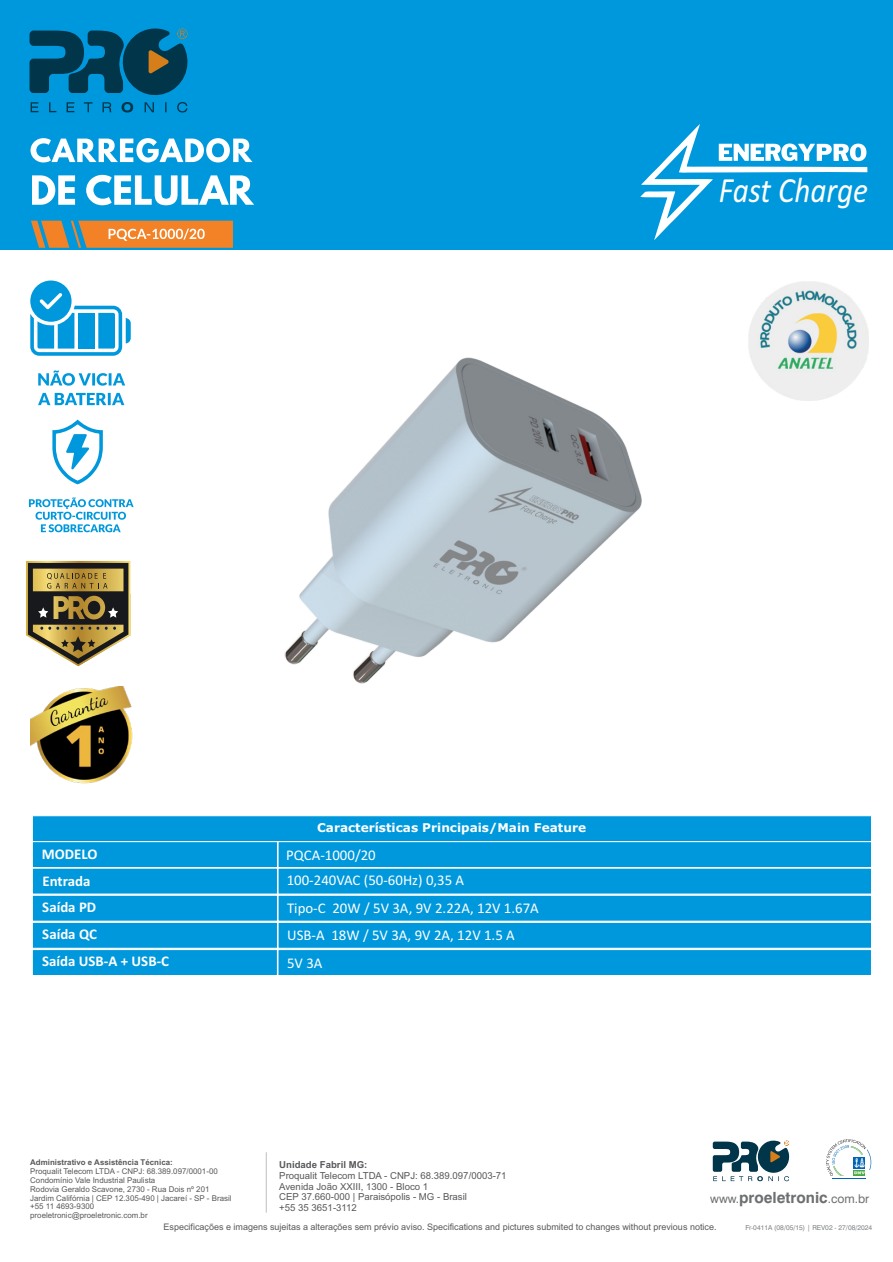
<style>
.page{position:relative;width:893px;height:1262px;background:#fff}
.page>*{position:absolute;margin:0;border:0;box-sizing:border-box;transform-origin:0 0}
.t1{font:italic 35.7px "Calibri";color:#fff;scale:.87 1}
.t2{font:700 15.45px "Swiss 721 BT";color:#6d6f71}
.t3{font:14.85px/27.5px "Calibri";color:#fff}
.t4{font:700 14.85px/26.7px "Calibri";color:#fff}
.t5{font:700 12.15px "Verdana";color:#fff}
.t6{font:9.6px/10.8px "Arial";color:#58595b}
.t7{font:700 9.6px "Arial";color:#58595b}
.t8{font:9px "Arial";color:#58595b}
.t9{font:7.95px/8.9px "Arial";color:#58595b}
.t10{font:700 7.95px "Arial";color:#58595b}
.t11{font:6.75px "Swiss 721 BT";color:#808285}
.s1{font-weight:400;font-size:12.15px}
</style>
<div class="page">
<div style="left:0;top:0;width:893px;height:249px;background:#0098dc"></div>
<hr style="left:266px;top:1152px;width:1px;height:60px;background:#bcbec0">
<svg style="left:712px;top:1140px;width:78px;height:41px"></svg>
<hr style="left:832px;top:1178px;width:33px;height:1px;background:#0066b3">
<svg style="left:826px;top:1139px;width:45px;height:37px"></svg>
<svg style="left:29px;top:28px;width:159px;height:85px"></svg>
<svg style="left:30px;top:138px;width:222px;height:24px"></svg>
<svg style="left:32px;top:175px;width:222px;height:30px"></svg>
<img style="left:31px;top:686px;width:102px;height:98px">
<svg style="left:38px;top:370px;width:87px;height:16px"></svg>
<svg style="left:38px;top:393px;width:86px;height:12px"></svg>
<svg style="left:30px;top:280px;width:101px;height:76px"></svg>
<svg style="left:26px;top:561px;width:104px;height:105px;background:#8d7e54"></svg>
<svg style="left:640px;top:124px;width:227px;height:116px"></svg>
<svg style="left:52px;top:419px;width:51px;height:65px"></svg>
<svg style="left:29px;top:497px;width:105px;height:35px"></svg>
<svg style="left:31px;top:221px;width:202px;height:27px;background:#d68d4b"></svg>
<img style="left:284px;top:357px;width:357px;height:327px">
<img style="left:749px;top:281px;width:119px;height:120px">
<svg style="left:32px;top:815px;width:839px;height:160px;background:#119fde"></svg>
<h1 class="t1" style="left:718px;top:175px;width:173px">Fast Charge</h1>
<h3 class="t4" style="left:42px;top:841px;width:57px">MODELO<br>Entrada<br>Saída PD<br>Saída QC</h3>
<h3 class="t5" style="left:317px;top:823px;width:270px">Características Principais/Main Feature</h3>
<h3 class="t3" style="left:286px;top:843px;width:91px">PQCA-1000/20</h3>
<h3 class="t3" style="left:287px;top:868px;width:254px">100-240VAC (50-60Hz) 0,35 A<br>Tipo-C 20W / 5V 3A, 9V 2.22A, 12V 1.67A<br>USB-A 18W / 5V 3A, 9V 2A, 12V 1.5 A</h3>
<h3 class="t4" style="left:42px;top:949px;width:128px">Saída USB-A + USB-C</h3>
<h3 class="t3" style="left:287px;top:950px;width:37px">5V 3A</h3>
<p class="t10" style="left:30px;top:1159px;width:144px">Administrativo e Assistência Técnica:</p>
<p class="t9" style="left:30px;top:1167px;width:203px">Proqualit Telecom LTDA - CNPJ: 68.389.097/0001-00<br>Condomínio Vale Industrial Paulista<br>Rodovia Geraldo Scavone, 2730 - Rua Dois nº 201<br>Jardim Califórnia | CEP 12.305-490 | Jacareí - SP - Brasil +55 11 4693-9300<br>proeletronic@proeletronic.com.br</p>
<p class="t7" style="left:279px;top:1161px;width:90px">Unidade Fabril MG:</p>
<p class="t6" style="left:279px;top:1171px;width:229px">Proqualit Telecom LTDA - CNPJ: 68.389.097/0003-71<br>Avenida João XXIII, 1300 - Bloco 1<br>CEP 37.660-000 | Paraisópolis - MG - Brasil<br>+55 35 3651-3112</p>
<p class="t8" style="left:163px;top:1223px;width:554px">Especificações e imagens sujeitas a alterações sem prévio aviso. Specifications and pictures submited to changes without previous notice.</p>
<p class="t11" style="left:745px;top:1224px;width:128px">Fr-0411A (08/05/15) | REV02 - 27/08/2024</p>
<h2 class="t2" style="left:710px;top:1191px;width:160px"><span class="s1">www.</span>proeletronic<span class="s1">.com.br</span></h2>
</div>
